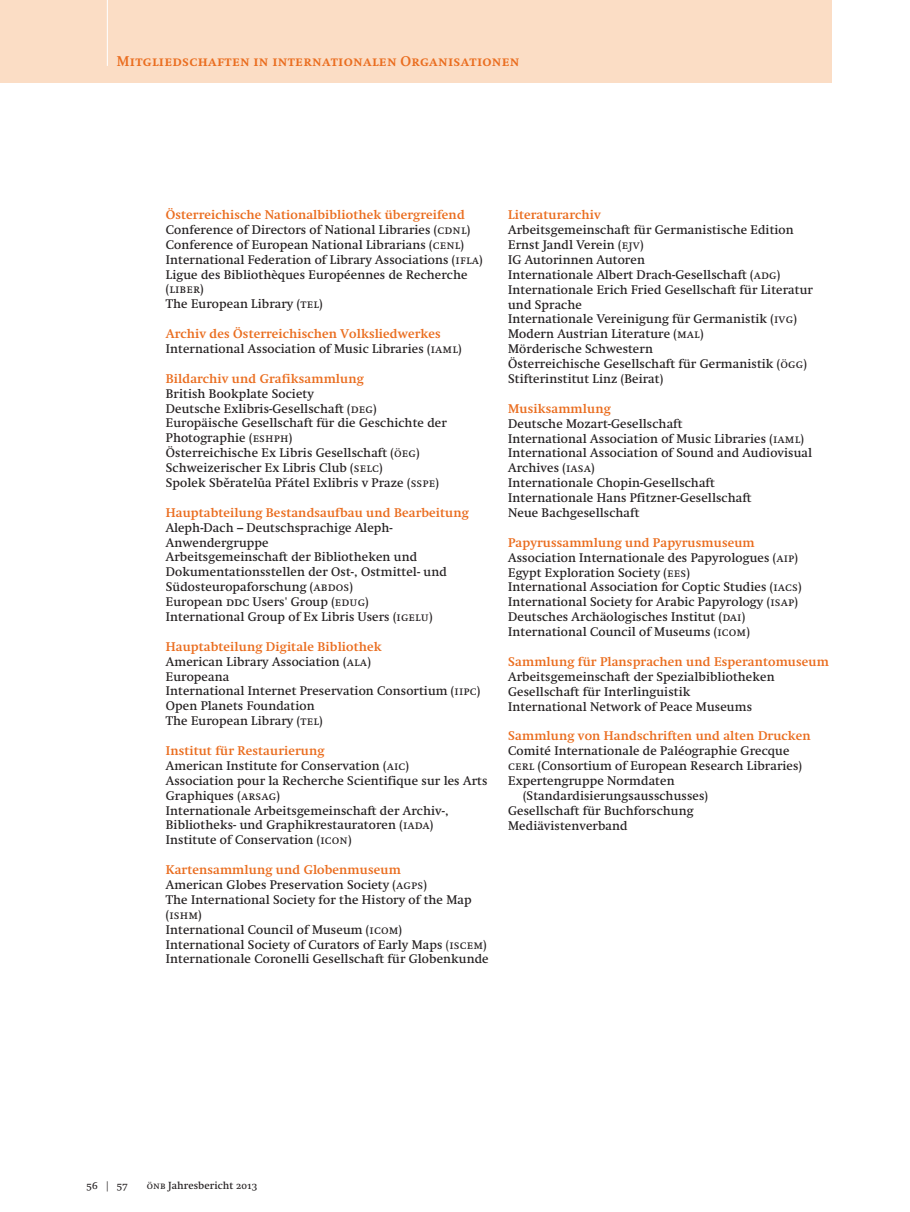
<style>
.page{position:relative;width:910px;height:1212px;background:#fff}
.page>*{position:absolute;margin:0;border:0;box-sizing:border-box;transform-origin:0 0}
.t1{font:700 13.8px "Swift SC Os F";letter-spacing:.02em;color:#ea6d1f}
.t2{font:12.3px/14.9px "Swift";letter-spacing:.01em;color:#231f20}
.t3{font:700 12.3px "Swift";letter-spacing:.01em;color:#ea6d1f}
.t4{font:12.3px "Swift SC Os F";letter-spacing:.01em;color:#231f20}
.t5{font:10.2px "Swift";letter-spacing:.01em;color:#231f20}
.t6{font:10.2px "Swift SC Os F";color:#231f20}
.s1{font-weight:700;color:#ea6d1f}
.s2{font-family:"Swift SC Os F"}
.s3{font-family:"Swift"}
.s4{font-family:"Swift Book SC Os F"}
</style>
<div class="page">
<div style="left:0;top:0;width:831px;height:83px;background:#fbddc5"></div>
<hr style="left:107px;top:0;width:1px;height:66px;background:#fff">
<hr style="left:909px;top:0;width:1px;height:83px;background:#fbddc5">
<p class="t1" style="left:117px;top:53px;width:404px">Mitgliedschaften in internationalen Organisationen</p>
<p class="t2" style="left:166px;top:207px;width:318px"><span class="s1">Österreichische Nationalbibliothek übergreifend </span>Conference of Directors of National Libraries (<span class="s2">cdnl</span>)<br>Conference of European National Librarians (<span class="s2">cenl</span>)<br>International Federation of Library Associations (<span class="s2">ifla</span>)<br>Ligue des Bibliothèques Européennes de Recherche</p>
<p class="t4" style="left:166px;top:282px;width:39px"><span class="s3">(</span>liber<span class="s3">)</span></p>
<p class="t2" style="left:166px;top:297px;width:158px">The European Library (<span class="s2">tel</span>)</p>
<p class="t2" style="left:166px;top:326px;width:297px"><span class="s1">Archiv des Österreichischen Volksliedwerkes<br></span>International Association of Music Libraries (<span class="s2">iaml</span>)</p>
<p class="t3" style="left:166px;top:371px;width:199px">Bildarchiv und Grafiksammlung</p>
<p class="t2" style="left:166px;top:386px;width:282px">British Bookplate Society<br>Deutsche Exlibris-Gesellschaft (<span class="s2">deg</span>)<br>Europäische Gesellschaft für die Geschichte der Photographie (<span class="s2">eshph</span>)<br>Österreichische Ex Libris Gesellschaft (<span class="s2">öeg</span>)<br>Schweizerischer Ex Libris Club (<span class="s2">selc</span>)<br>Spolek Sběratelůa Přátel Exlibris v Praze (<span class="s2">sspe</span>)</p>
<p class="t3" style="left:166px;top:505px;width:304px">Hauptabteilung Bestandsaufbau und Bearbeitung</p>
<p class="t2" style="left:166px;top:520px;width:282px">Aleph-Dach – Deutschsprachige Aleph-Anwendergruppe<br>Arbeitsgemeinschaft der Bibliotheken und Dokumentationsstellen der Ost-, Ostmittel- und Südosteuropaforschung (<span class="s2">abdos</span>)<br>European <span class="s4">ddc</span> Users' Group (<span class="s2">edug</span>)<br>International Group of Ex Libris Users (<span class="s2">igelu</span>)</p>
<p class="t2" style="left:166px;top:639px;width:316px"><span class="s1">Hauptabteilung Digitale Bibliothek<br></span>American Library Association (<span class="s2">ala</span>)<br>Europeana<br>International Internet Preservation Consortium (<span class="s2">iipc</span>)<br>Open Planets Foundation<br>The European Library (<span class="s2">tel</span>)</p>
<p class="t2" style="left:166px;top:743px;width:323px"><span class="s1">Institut für Restaurierung<br></span>American Institute for Conservation (<span class="s2">aic</span>)<br>Association pour la Recherche Scientifique sur les Arts Graphiques (<span class="s2">arsag</span>)<br>Internationale Arbeitsgemeinschaft der Archiv-, Bibliotheks- und Graphikrestauratoren (<span class="s2">iada</span>)<br>Institute of Conservation (<span class="s2">icon</span>)</p>
<p class="t2" style="left:166px;top:862px;width:307px"><span class="s1">Kartensammlung und Globenmuseum<br></span>American Globes Preservation Society (<span class="s2">agps</span>)<br>The International Society for the History of the Map</p>
<p class="t4" style="left:166px;top:907px;width:37px"><span class="s3">(</span>ishm<span class="s3">)</span></p>
<p class="t2" style="left:166px;top:922px;width:324px">International Council of Museum (<span class="s2">icom</span>)<br>International Society of Curators of Early Maps <span class="s2">(iscem</span>)<br>Internationale Coronelli Gesellschaft für Globenkunde</p>
<p class="t3" style="left:508px;top:208px;width:94px">Literaturarchiv</p>
<p class="t2" style="left:508px;top:222px;width:306px">Arbeitsgemeinschaft für Germanistische Edition Ernst Jandl Verein (<span class="s2">ejv</span>)<br>IG Autorinnen Autoren<br>Internationale Albert Drach-Gesellschaft (<span class="s2">adg</span>)<br>Internationale Erich Fried Gesellschaft für Literatur und Sprache<br>Internationale Vereinigung für Germanistik (<span class="s2">ivg</span>)<br>Modern Austrian Literature (<span class="s2">mal</span>)<br>Mörderische Schwestern<br>Österreichische Gesellschaft für Germanistik (<span class="s2">ögg</span>)<br>Stifterinstitut Linz (Beirat)</p>
<p class="t3" style="left:508px;top:401px;width:104px">Musiksammlung</p>
<p class="t2" style="left:508px;top:416px;width:306px">Deutsche Mozart-Gesellschaft<br>International Association of Music Libraries (<span class="s2">iaml</span>)<br>International Association of Sound and Audiovisual Archives (<span class="s2">iasa</span>)<br>Internationale Chopin-Gesellschaft<br>Internationale Hans Pfitzner-Gesellschaft<br>Neue Bachgesellschaft</p>
<p class="t2" style="left:508px;top:535px;width:295px"><span class="s1">Papyrussammlung und Papyrusmuseum </span>Association Internationale des Papyrologues (<span class="s2">aip</span>)<br>Egypt Exploration Society (<span class="s2">ees</span>)<br>International Association for Coptic Studies (<span class="s2">iacs</span>)<br>International Society for Arabic Papyrology (<span class="s2">isap</span>)<br>Deutsches Archäologisches Institut (<span class="s2">dai</span>)<br>International Council of Museums (<span class="s2">icom</span>)</p>
<p class="t3" style="left:508px;top:654px;width:322px">Sammlung für Plansprachen und Esperantomuseum</p>
<p class="t2" style="left:508px;top:669px;width:268px">Arbeitsgemeinschaft der Spezialbibliotheken<br>Gesellschaft für Interlinguistik<br>International Network of Peace Museums</p>
<p class="t3" style="left:508px;top:729px;width:304px">Sammlung von Handschriften und alten Drucken</p>
<p class="t2" style="left:508px;top:743px;width:283px">Comité Internationale de Paléographie Grecque</p>
<p class="t2" style="left:508px;top:758px;width:295px"><span class="s2">cerl</span> (Consortium of European Research Libraries)</p>
<p class="t2" style="left:508px;top:773px;width:168px">Expertengruppe Normdaten</p>
<p class="t2" style="left:523px;top:788px;width:186px">(Standardisierungsausschusses)</p>
<p class="t2" style="left:508px;top:803px;width:187px">Gesellschaft für Buchforschung</p>
<p class="t2" style="left:508px;top:818px;width:121px">Mediävistenverband</p>
<p class="t6" style="left:87px;top:1179px;width:43px">56 <span class="s3">|</span> 57</p>
<p class="t5" style="left:147px;top:1179px;width:112px"><span class="s2">önb</span> Jahresbericht <span class="s2">2013</span></p>
</div>
